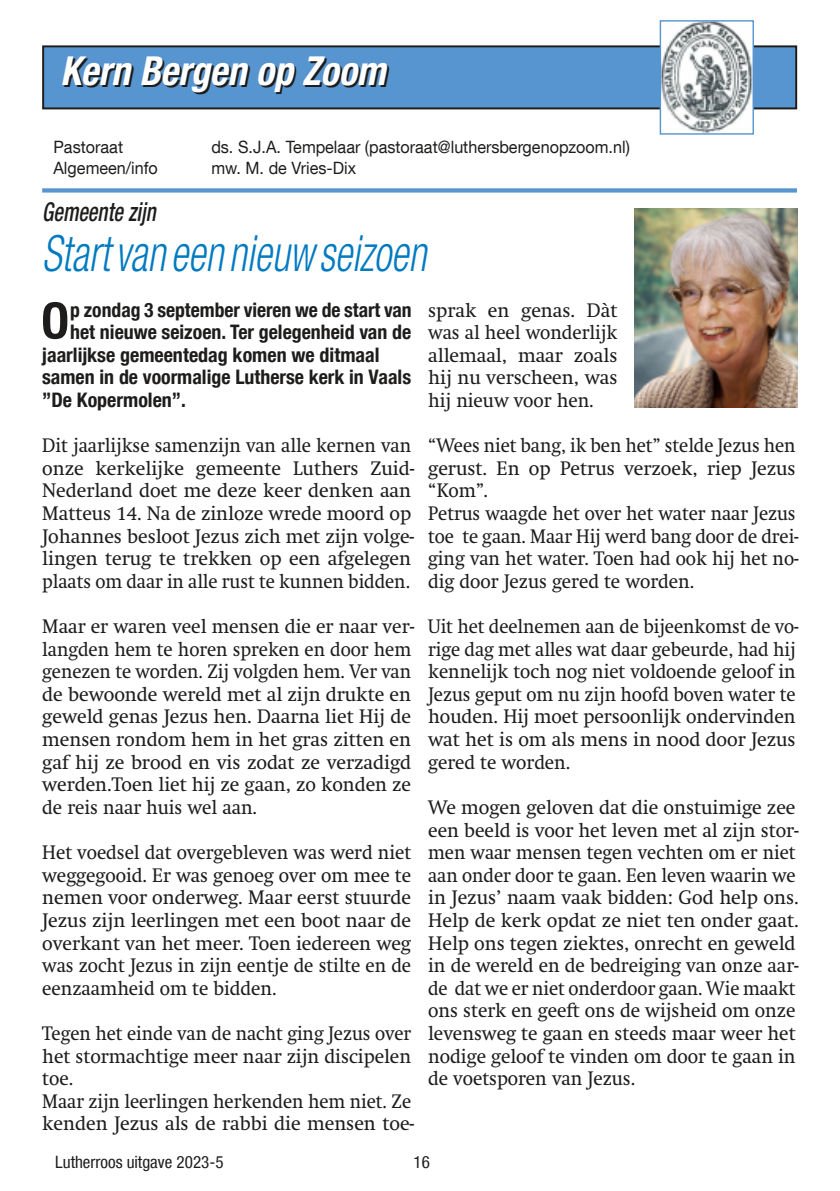
<style>
.page{position:relative;width:840px;height:1191px;background:#fff}
.page>*{position:absolute;margin:0;border:0;box-sizing:border-box;transform-origin:0 0}
.t1{font:italic 300 condensed 50px "Helvetica Neue LT Com";color:#007ac1;scale:.81 1}
.t2{font:700 condensed 50px "Helvetica Neue LT Com";color:#1e1d1c}
.t3{font:italic 700 condensed 40px "Helvetica Neue LT Com";color:#1e1d1c;scale:.95 1}
.t4{font:italic 500 condensed 26px "Helvetica Neue LT Com";color:#1e1d1c;scale:.8 1}
.t5{font:700 condensed 20px "Helvetica Neue LT Com";color:#1e1d1c}
.t6{font:19.4px/22.6px "Swift";color:#1e1d1c}
.t7{font:19.4px/22.6px "Swift";color:#1e1d1c;scale:.93 1}
.t8{font:19.4px/22.6px "Swift";color:#1e1d1c;scale:.94 1}
.t9{font:19.4px/22.6px "Swift";color:#1e1d1c;text-align:justify;scale:.95 1}
.t10{font:17px "Helvetica Neue LT Com";color:#1e1d1c;scale:.95 1}
.t11{font:condensed 17px "Helvetica Neue LT Com";color:#1e1d1c}
</style>
<div class="page">
<div style="left:43px;top:46px;width:752px;height:62px;background:#5795d1"></div>
<div style="left:42px;top:45px;width:754px;height:64px;border:2px solid #1e1d1c"></div>
<img style="left:661px;top:22px;width:90px;height:111px">
<div style="left:659px;top:20px;width:94px;height:115px;border:1px solid #5795d1"></div>
<div style="left:42px;top:188px;width:754px;height:5px;background:#5795d1"></div>
<img style="left:634px;top:208px;width:163px;height:199px">
<h2 class="t3" style="left:62px;top:59px;width:344px">Kern Bergen op Zoom</h2>
<p class="t10" style="left:53px;top:141px;width:75px">Pastoraat</p>
<p class="t10" style="left:211px;top:141px;width:442px">ds. S.J.A. Tempelaar (pastoraat@luthersbergenopzoom.nl)</p>
<p class="t10" style="left:53px;top:162px;width:111px">Algemeen/info</p>
<p class="t10" style="left:211px;top:162px;width:154px">mw. M. de Vries-Dix</p>
<h3 class="t4" style="left:42px;top:203px;width:143px">Gemeente zĳn</h3>
<h1 class="t1" style="left:42px;top:236px;width:476px">Startvan een nieuwseizoen</h1>
<h1 class="t2" style="left:41px;top:303px;width:29px">O</h1>
<p class="t5" style="left:70px;top:302px;width:343px">p zondag 3 september vieren we de start van</p>
<p class="t6" style="left:428px;top:300px;width:190px;text-align:justify">sprak en genas. Dàt was al heel wonderlijk allemaal, maar zoals hij nu verscheen, was hij nieuw voor hen.</p>
<p class="t7" style="left:428px;top:436px;width:400px">“Wees niet bang, ik ben het” stelde Jezus hen gerust. En op Petrus verzoek, riep Jezus “Kom”.<br>Petrus waagde het over het water naar Jezus toe te gaan. Maar Hij werd bang door de drei&shy;ging van het water. Toen had ook hij het no&shy;dig door Jezus gered te worden.</p>
<p class="t7" style="left:428px;top:616px;width:400px">Uit het deelnemen aan de bijeenkomst de vo&shy;rige dag met alles wat daar gebeurde, had hij kennelijk toch nog niet voldoende geloof in Jezus geput om nu zijn hoofd boven water te houden. Hij moet persoonlijk ondervinden wat het is om als mens in nood door Jezus gered te worden.</p>
<p class="t6" style="left:428px;top:797px;width:372px">We mogen geloven dat die onstuimige zee een beeld is voor het leven met al zijn stor&shy;men waar mensen tegen vechten om er niet aan onder door te gaan. Een leven waarin we in Jezus’ naam vaak bidden: God help ons.<br>Help de kerk opdat ze niet ten onder gaat.<br>Help ons tegen ziektes, onrecht en geweld in de wereld en de bedreiging van onze aar&shy;de dat we er niet onderdoor gaan. Wie maakt ons sterk en geeft ons de wijsheid om onze levensweg te gaan en steeds maar weer het nodige geloof te vinden om door te gaan in de voetsporen van Jezus.</p>
<p class="t5" style="left:70px;top:325px;width:342px">het nieuwe seizoen. Ter gelegenheid van de</p>
<p class="t5" style="left:42px;top:347px;width:339px">jaarlĳkse gemeentedag komen we ditmaal</p>
<p class="t5" style="left:42px;top:370px;width:370px">samen in de voormalige Lutherse kerk in Vaals</p>
<p class="t5" style="left:42px;top:393px;width:145px">”De Kopermolen”.</p>
<p class="t8" style="left:42px;top:436px;width:397px">Dit jaarlijkse samenzijn van alle kernen van onze kerkelijke gemeente Luthers Zuid-Nederland doet me deze keer denken aan Matteus 14. Na de zinloze wrede moord op Johannes besloot Jezus zich met zijn volge&shy;lingen terug te trekken op een afgelegen plaats om daar in alle rust te kunnen bidden.</p>
<p class="t6" style="left:42px;top:616px;width:373px">Maar er waren veel mensen die er naar ver&shy;langden hem te horen spreken en door hem genezen te worden. Zij volgden hem. Ver van de bewoonde wereld met al zijn drukte en geweld genas Jezus hen. Daarna liet Hij de mensen rondom hem in het gras zitten en gaf hij ze brood en vis zodat ze verzadigd werden.Toen liet hij ze gaan, zo konden ze de reis naar huis wel aan.</p>
<p class="t9" style="left:42px;top:842px;width:389px">Het voedsel dat overgebleven was werd niet weggegooid. Er was genoeg over om mee te nemen voor onderweg. Maar eerst stuurde Jezus zijn leerlingen met een boot naar de overkant van het meer. Toen iedereen weg was zocht Jezus in zijn eentje de stilte en de eenzaamheid om te bidden.</p>
<p class="t7" style="left:42px;top:1023px;width:401px">Tegen het einde van de nacht ging Jezus over het stormachtige meer naar zijn discipelen toe.<br>Maar zijn leerlingen herkenden hem niet. Ze kenden Jezus als de rabbi die mensen toe-</p>
<p class="t11" style="left:55px;top:1155px;width:170px">Lutherroos uitgave 2023-5</p>
<p class="t11" style="left:413px;top:1155px;width:18px">16</p>
</div>
